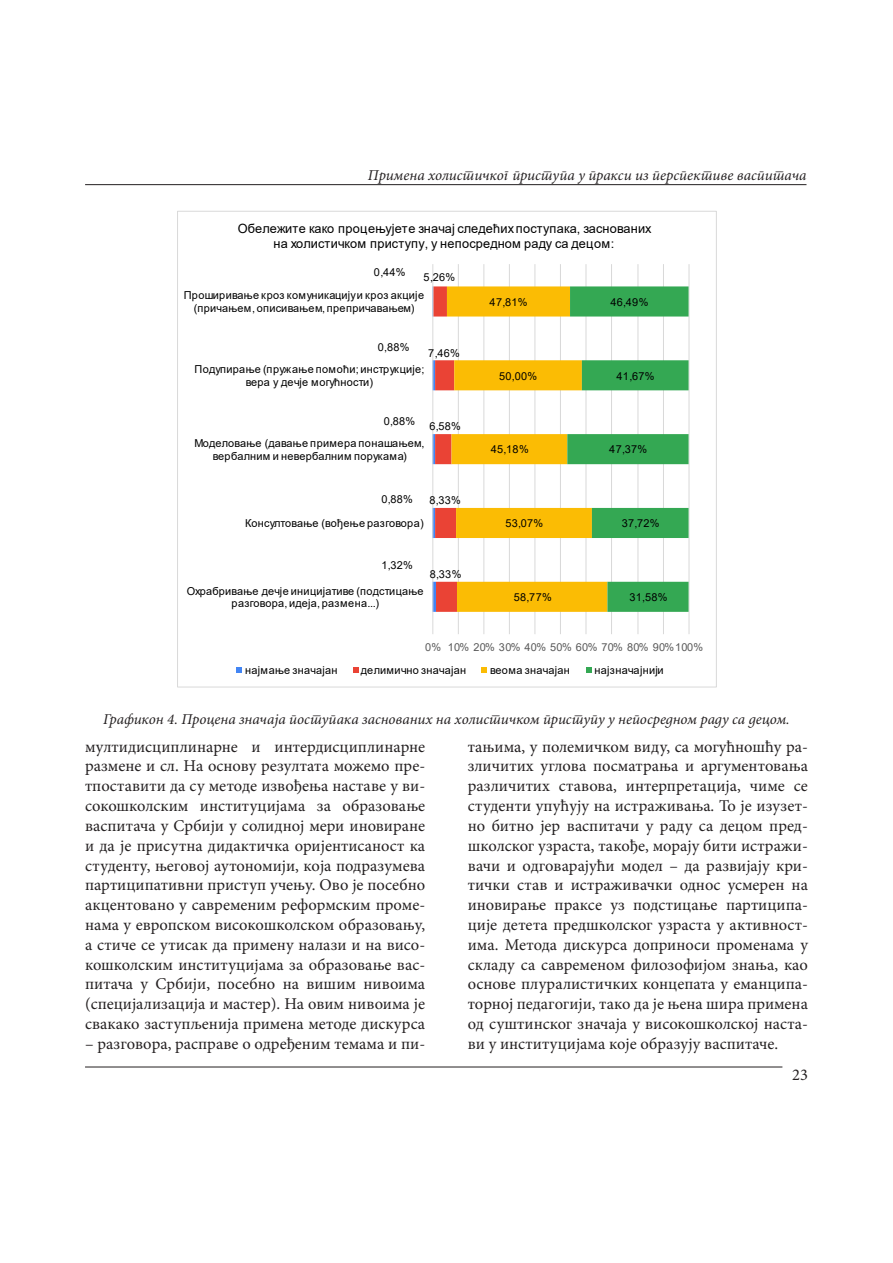
<style>
.page{position:relative;width:893px;height:1263px;background:#fff}
.page>*{position:absolute;margin:0;border:0;box-sizing:border-box;transform-origin:0 0}
.t1{font:16.5px/19.8px "G Minion Pro";color:#231f20;text-align:justify}
.slika{font:italic 15px "G Minion Pro";color:#231f20}
.t2{font:12.75px/14.5px "Arial";letter-spacing:.015em;color:#000;text-align:center}
.t3{font:10.95px/12.8px "Arial";letter-spacing:.025em;color:#000;text-align:center}
.t4{font:10.95px "Arial";letter-spacing:.025em;color:#595959}
</style>
<div class="page">
<hr style="left:85px;top:1066px;width:697px;height:1px;background:#231f20">
<hr style="left:85px;top:184px;width:721px;height:1px;background:#231f20">
<hr style="left:458px;top:264px;width:1px;height:370px;background:#d9d9d9">
<hr style="left:483px;top:264px;width:1px;height:370px;background:#d9d9d9">
<hr style="left:509px;top:264px;width:1px;height:370px;background:#d9d9d9">
<hr style="left:534px;top:264px;width:1px;height:370px;background:#d9d9d9">
<hr style="left:560px;top:264px;width:1px;height:370px;background:#d9d9d9">
<hr style="left:585px;top:264px;width:1px;height:370px;background:#d9d9d9">
<hr style="left:611px;top:264px;width:1px;height:370px;background:#d9d9d9">
<hr style="left:637px;top:264px;width:1px;height:370px;background:#d9d9d9">
<hr style="left:663px;top:264px;width:1px;height:370px;background:#d9d9d9">
<hr style="left:689px;top:264px;width:1px;height:370px;background:#d9d9d9">
<svg style="left:433px;top:286px;width:14px;height:326px"></svg>
<svg style="left:447px;top:286px;width:120px;height:326px"></svg>
<svg style="left:567px;top:286px;width:122px;height:326px"></svg>
<hr style="left:432px;top:264px;width:1px;height:370px;background:#d9d9d9">
<svg style="left:236px;top:667px;width:6px;height:6px"></svg>
<svg style="left:353px;top:667px;width:5px;height:6px"></svg>
<svg style="left:482px;top:667px;width:5px;height:6px"></svg>
<svg style="left:586px;top:667px;width:6px;height:6px"></svg>
<p class="slika" style="left:368px;top:165px;width:440px">Примена холистичког приступа у пракси из перспективе васпитача</p>
<p class="t2" style="left:238px;top:222px;width:415px">Обележите како процењујете значај следећих поступака, заснованих на холистичком приступу, у непосредном раду са децом:</p>
<p class="t3" style="left:374px;top:266px;width:33px">0,44%</p>
<p class="t3" style="left:424px;top:271px;width:33px">5,26%</p>
<p class="t3" style="left:184px;top:289px;width:242px">Проширивање кроз комуникацију и кроз акције (причањем, описивањем, препричавањем)</p>
<p class="t3" style="left:378px;top:341px;width:33px">0,88%</p>
<p class="t3" style="left:428px;top:346px;width:33px">7,46%</p>
<p class="t3" style="left:195px;top:363px;width:231px">Подупирање (пружање помоћи; инструкције; вера у дечје могућности)</p>
<p class="t3" style="left:384px;top:415px;width:33px">0,88%</p>
<p class="t3" style="left:429px;top:419px;width:33px">6,58%</p>
<p class="t3" style="left:195px;top:436px;width:231px">Моделовање (давање примера понашањем, вербалним и невербалним порукама)</p>
<p class="t3" style="left:381px;top:492px;width:33px">0,88%</p>
<p class="t3" style="left:429px;top:494px;width:33px">8,33%</p>
<p class="t3" style="left:245px;top:517px;width:180px">Консултовање (вођење разговора)</p>
<p class="t3" style="left:381px;top:559px;width:33px">1,32%</p>
<p class="t3" style="left:430px;top:568px;width:33px">8,33%</p>
<p class="t3" style="left:187px;top:584px;width:238px">Охрабривање дечје иницијативе (подстицање разговора, идеја, размена...)</p>
<p class="t3" style="left:490px;top:295px;width:39px">47,81%</p>
<p class="t3" style="left:499px;top:369px;width:39px">50,00%</p>
<p class="t3" style="left:491px;top:443px;width:39px">45,18%</p>
<p class="t3" style="left:505px;top:517px;width:39px">53,07%</p>
<p class="t3" style="left:514px;top:591px;width:39px">58,77%</p>
<p class="t3" style="left:610px;top:295px;width:39px">46,49%</p>
<p class="t3" style="left:617px;top:369px;width:39px">41,67%</p>
<p class="t3" style="left:609px;top:443px;width:39px">47,37%</p>
<p class="t3" style="left:622px;top:517px;width:39px">37,72%</p>
<p class="t3" style="left:629px;top:591px;width:39px">31,58%</p>
<p class="t4" style="left:425px;top:640px;width:280px">0% 10% 20% 30% 40% 50% 60% 70% 80% 90%100%</p>
<p class="t3" style="left:245px;top:664px;width:94px">најмање значајан</p>
<p class="t3" style="left:361px;top:664px;width:107px">делимично значајан</p>
<p class="t3" style="left:490px;top:664px;width:81px">веома значајан</p>
<p class="t3" style="left:594px;top:664px;width:70px">најзначајнији</p>
<p class="slika" style="left:103px;top:709px;width:688px">Графикон 4. Процена значаја поступака заснованих на холистичком приступу у непосредном раду са децом.</p>
<p class="t1" style="left:85px;top:737px;width:342px">мултидисциплинарне и интердисциплинарне размене и сл. На основу резултата можемо пре&shy;тпоставити да су методе извођења наставе у ви&shy;сокошколским институцијама за образовање васпитача у Србији у солидној мери иновиране и да је присутна дидактичка оријентисаност ка студенту, његовој аутономији, која подразумева партиципативни приступ учењу. Ово је посебно акцентовано у савременим реформским проме&shy;нама у европском високошколском образовању, а стиче се утисак да примену налази и на висо&shy;кошколским институцијама за образовање вас&shy;питача у Србији, посебно на вишим нивоима (специјализација и мастер). На овим нивоима је свакако заступљенија примена методе дискурса</p>
<p class="t1" style="left:85px;top:1034px;width:342px">– разговора, расправе о одређеним темама и пи-</p>
<p class="t1" style="left:468px;top:737px;width:342px">тањима, у полемичком виду, са могућношћу ра&shy;зличитих углова посматрања и аргументовања различитих ставова, интерпретација, чиме се студенти упућују на истраживања. То је изузет&shy;но битно јер васпитачи у раду са децом пред&shy;школског узраста, такође, морају бити истражи&shy;вачи и одговарајући модел – да развијају кри&shy;тички став и истраживачки однос усмерен на иновирање праксе уз подстицање партиципа&shy;ције детета предшколског узраста у активност&shy;има. Метода дискурса доприноси променама у складу са савременом филозофијом знања, као основе плуралистичких концепата у еманципа&shy;торној педагогији, тако да је њена шира примена од суштинског значаја у високошколској наста&shy;ви у институцијама које образују васпитаче.</p>
<p class="t1" style="left:792px;top:1065px;width:17px">23</p>
</div>
